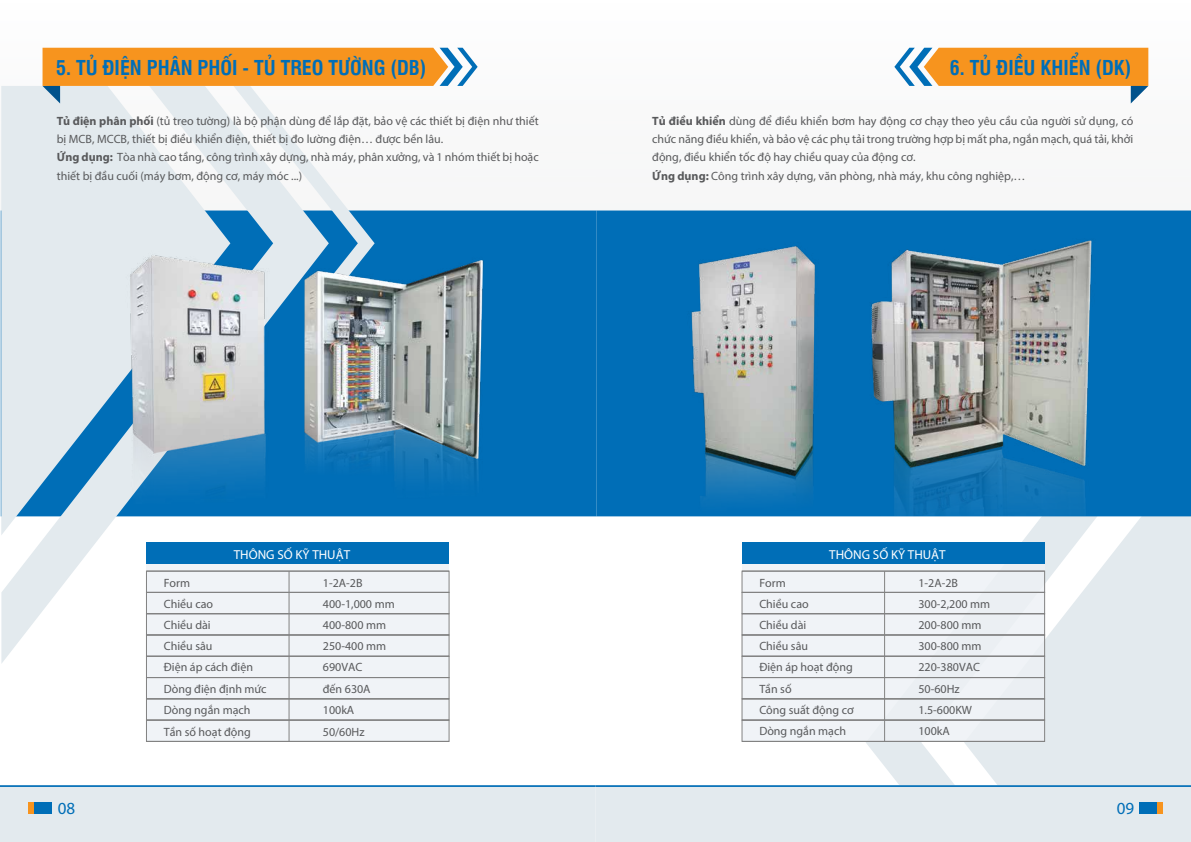
<style>
.page{position:relative;width:1191px;height:842px;background:#fff}
.page>*{position:absolute;margin:0;border:0;box-sizing:border-box;transform-origin:0 0}
.t1{font:700 20px "UTM Swiss Condensed";color:#006eb7}
.t2{font:17px "Myriad Pro";color:#006eb7}
.t3{font:13px "Myriad Pro";color:#fff}
.t4{font:12px/18px "Myriad Pro";color:#58595b}
.s1{font-weight:700}
</style>
<div class="page">
<svg style="left:865px;top:516px;width:325px;height:269px;fill:#e3eaee"></svg>
<div style="left:1px;top:0;width:1189px;height:516px;background:#f9fafa"></div>
<div style="left:146px;top:542px;width:303px;height:199px;background:#edf1f5"></div>
<div style="left:742px;top:542px;width:302px;height:199px;background:#edf1f5"></div>
<div style="left:477px;top:210px;width:119px;height:306px;background:#006eb7"></div>
<div style="left:146px;top:634px;width:303px;height:22px;border:1px solid #828282"></div>
<div style="left:146px;top:698px;width:303px;height:22px;border:1px solid #828282"></div>
<hr style="left:146px;top:571px;width:303px;height:1px;background:#828282">
<hr style="left:146px;top:592px;width:303px;height:1px;background:#828282">
<hr style="left:146px;top:613px;width:303px;height:1px;background:#828282">
<hr style="left:146px;top:634px;width:303px;height:1px;background:#828282">
<hr style="left:146px;top:656px;width:303px;height:1px;background:#828282">
<hr style="left:146px;top:677px;width:303px;height:1px;background:#828282">
<hr style="left:146px;top:698px;width:303px;height:1px;background:#828282">
<hr style="left:146px;top:720px;width:303px;height:1px;background:#828282">
<hr style="left:146px;top:741px;width:303px;height:1px;background:#828282">
<hr style="left:289px;top:571px;width:1px;height:170px;background:#828282">
<div style="left:146px;top:542px;width:303px;height:22px;background:#006eb7"></div>
<div style="left:0;top:785px;width:1190px;height:57px;background:#e3eaee"></div>
<div style="left:596px;top:210px;width:594px;height:306px;background:#006eb7"></div>
<img style="left:858px;top:215px;width:246px;height:301px">
<img style="left:669px;top:236px;width:196px;height:280px">
<svg style="left:1px;top:86px;width:328px;height:578px;fill:#e8edf0"></svg>
<svg style="left:894px;top:48px;width:254px;height:55px"></svg>
<svg style="left:43px;top:48px;width:434px;height:232px"></svg>
<img style="left:73px;top:216px;width:480px;height:300px">
<div style="left:741px;top:634px;width:303px;height:22px;border:1px solid #828282"></div>
<div style="left:741px;top:698px;width:303px;height:22px;border:1px solid #828282"></div>
<hr style="left:742px;top:571px;width:302px;height:1px;background:#828282">
<hr style="left:742px;top:592px;width:302px;height:1px;background:#828282">
<hr style="left:742px;top:613px;width:302px;height:1px;background:#828282">
<hr style="left:742px;top:634px;width:302px;height:1px;background:#828282">
<hr style="left:742px;top:656px;width:302px;height:1px;background:#828282">
<hr style="left:742px;top:677px;width:302px;height:1px;background:#828282">
<hr style="left:742px;top:698px;width:302px;height:1px;background:#828282">
<hr style="left:742px;top:720px;width:302px;height:1px;background:#828282">
<hr style="left:742px;top:741px;width:302px;height:1px;background:#828282">
<hr style="left:884px;top:571px;width:1px;height:170px;background:#828282">
<div style="left:742px;top:542px;width:302px;height:22px;background:#006eb7"></div>
<h1 class="t1" style="left:56px;top:53px;width:371px">5. TỦ ĐIỆN PHÂN PHỐI - TỦ TREO TƯỜNG (DB)</h1>
<h1 class="t1" style="left:950px;top:53px;width:183px">6. TỦ ĐIỀU KHIỂN (DK)</h1>
<p class="t4" style="left:57px;top:112px;width:483px"><span class="s1">Tủ điện phân phối</span> (tủ treo tường) là bộ phận dùng để lắp đặt, bảo vệ các thiết bị điện như thiết bị MCB, MCCB, thiết bị điều khiển điện, thiết bị đo lường điện… được bền lâu.<br><span class="s1">Ứng dụng:</span> Tòa nhà cao tầng, công trình xây dựng, nhà máy, phân xưởng, và 1 nhóm thiết bị hoặc thiết bị đầu cuối (máy bơm, động cơ, máy móc ...)</p>
<p class="t4" style="left:652px;top:112px;width:482px"><span class="s1">Tủ điều khiển</span> dùng để điều khiển bơm hay động cơ chạy theo yêu cầu của người sử dụng, có chức năng điều khiển, và bảo vệ các phụ tải trong trường hợp bị mất pha, ngắn mạch, quá tải, khởi động, điều khiển tốc độ hay chiều quay của động cơ.<br><span class="s1">Ứng dụng:</span> Công trình xây dựng, văn phòng, nhà máy, khu công nghiệp,…</p>
<p class="t3" style="left:234px;top:547px;width:118px">THÔNG SỐ KỸ THUẬT</p>
<p class="t4" style="left:164px;top:574px;width:28px">Form</p>
<p class="t4" style="left:323px;top:574px;width:41px">1-2A-2B</p>
<p class="t4" style="left:164px;top:595px;width:51px">Chiều cao</p>
<p class="t4" style="left:323px;top:595px;width:73px">400-1,000 mm</p>
<p class="t4" style="left:164px;top:616px;width:48px">Chiều dài</p>
<p class="t4" style="left:323px;top:616px;width:65px">400-800 mm</p>
<p class="t4" style="left:164px;top:637px;width:50px">Chiều sâu</p>
<p class="t4" style="left:323px;top:637px;width:65px">250-400 mm</p>
<p class="t4" style="left:164px;top:658px;width:91px">Điện áp cách điện</p>
<p class="t4" style="left:323px;top:658px;width:41px">690VAC</p>
<p class="t4" style="left:164px;top:679px;width:104px">Dòng điện định mức</p>
<p class="t4" style="left:323px;top:679px;width:49px">đến 630A</p>
<p class="t4" style="left:164px;top:700px;width:88px">Dòng ngắn mạch</p>
<p class="t4" style="left:323px;top:700px;width:33px">100kA</p>
<p class="t4" style="left:164px;top:722px;width:89px">Tần số hoạt động</p>
<p class="t4" style="left:323px;top:722px;width:43px">50/60Hz</p>
<p class="t3" style="left:829px;top:547px;width:118px">THÔNG SỐ KỸ THUẬT</p>
<p class="t4" style="left:759px;top:574px;width:28px">Form</p>
<p class="t4" style="left:918px;top:574px;width:41px">1-2A-2B</p>
<p class="t4" style="left:759px;top:595px;width:51px">Chiều cao</p>
<p class="t4" style="left:918px;top:595px;width:73px">300-2,200 mm</p>
<p class="t4" style="left:759px;top:616px;width:48px">Chiều dài</p>
<p class="t4" style="left:918px;top:616px;width:65px">200-800 mm</p>
<p class="t4" style="left:759px;top:637px;width:50px">Chiều sâu</p>
<p class="t4" style="left:918px;top:637px;width:65px">300-800 mm</p>
<p class="t4" style="left:759px;top:658px;width:95px">Điện áp hoạt động</p>
<p class="t4" style="left:918px;top:658px;width:63px">220-380VAC</p>
<p class="t4" style="left:759px;top:679px;width:34px">Tần số</p>
<p class="t4" style="left:918px;top:679px;width:43px">50-60Hz</p>
<p class="t4" style="left:759px;top:700px;width:96px">Công suất động cơ</p>
<p class="t4" style="left:918px;top:700px;width:55px">1.5-600KW</p>
<p class="t4" style="left:759px;top:721px;width:88px">Dòng ngắn mạch</p>
<p class="t4" style="left:918px;top:721px;width:33px">100kA</p>
<h2 class="t2" style="left:58px;top:797px;width:19px">08</h2>
<h2 class="t2" style="left:1116px;top:797px;width:19px">09</h2>
</div>
